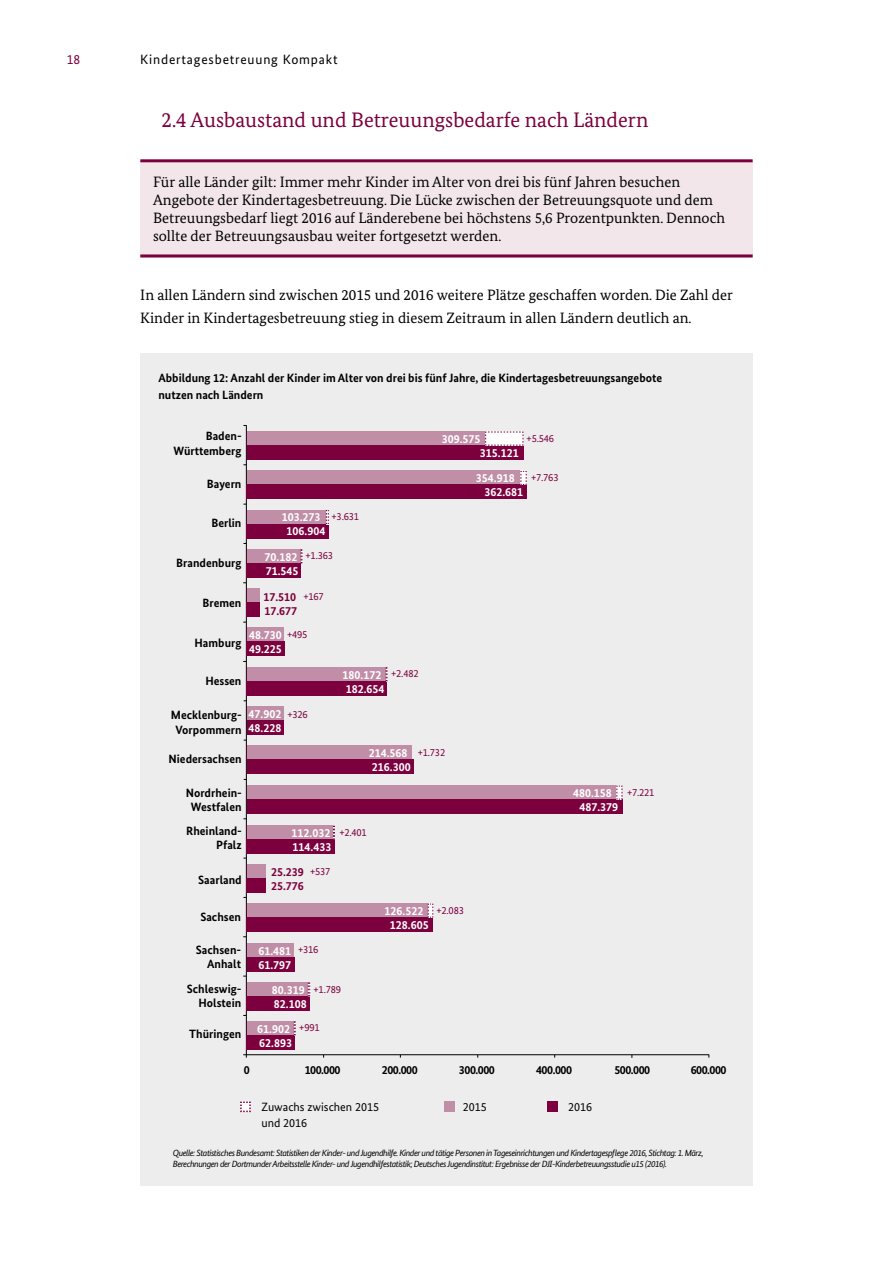
<style>
.page{position:relative;width:893px;height:1263px;background:#fff}
.page>*{position:absolute;margin:0;border:0;box-sizing:border-box;transform-origin:0 0}
.t1{font:21px "Bundes Serif";color:#7c003d}
.t2{font:15px/18px "Bundes Serif";color:#000}
.t3{font:13.5px "Bundes Sans";letter-spacing:.06em;color:#000}
.t4{font:13.5px "Bundes Sans";color:#7c003d}
.t5{font:700 12px/14.4px "Bundes Sans";color:#000;text-align:right}
.t6{font:700 12px/14.1px "Bundes Sans";color:#fff}
.t7{font:12px/16.5px "Bundes Sans";color:#000}
.t8{font:700 12px/14.1px "Bundes Sans";color:#7c003d}
.t9{font:10.5px "Bundes Sans";letter-spacing:-.02em;color:#7c003d}
.t10{font:italic 9px/10.8px "Bundes Sans";letter-spacing:-.05em;color:#000}
.s1{font-weight:400;font-size:10.5px}
</style>
<div class="page">
<div style="left:140px;top:161px;width:613px;height:96px;background:#f2e6eb"></div>
<hr style="left:140px;top:159px;width:613px;height:3px;background:#7c003d">
<hr style="left:140px;top:254px;width:613px;height:3px;background:#7c003d">
<div style="left:140px;top:354px;width:613px;height:832px;background:#ededed"></div>
<svg style="left:240px;top:1101px;width:11px;height:12px"></svg>
<div style="left:445px;top:1101px;width:10px;height:11px;background:#c08fa7"></div>
<div style="left:547px;top:1101px;width:10px;height:11px;background:#7c003d"></div>
<hr style="left:246px;top:425px;width:1px;height:633px;background:#000">
<hr style="left:243px;top:1054px;width:466px;height:1px;background:#000">
<div style="left:247px;top:432px;width:238px;height:14px;background:#c08fa7"></div>
<div style="left:247px;top:446px;width:276px;height:14px;background:#7c003d"></div>
<div style="left:247px;top:471px;width:273px;height:14px;background:#c08fa7"></div>
<div style="left:247px;top:485px;width:280px;height:14px;background:#7c003d"></div>
<div style="left:247px;top:510px;width:79px;height:14px;background:#c08fa7"></div>
<div style="left:247px;top:524px;width:82px;height:14px;background:#7c003d"></div>
<div style="left:247px;top:549px;width:54px;height:14px;background:#c08fa7"></div>
<div style="left:247px;top:563px;width:54px;height:14px;background:#7c003d"></div>
<div style="left:247px;top:589px;width:13px;height:14px;background:#c08fa7"></div>
<div style="left:247px;top:603px;width:13px;height:14px;background:#7c003d"></div>
<div style="left:247px;top:628px;width:37px;height:14px;background:#c08fa7"></div>
<div style="left:247px;top:642px;width:38px;height:14px;background:#7c003d"></div>
<div style="left:247px;top:667px;width:139px;height:14px;background:#c08fa7"></div>
<div style="left:247px;top:681px;width:140px;height:14px;background:#7c003d"></div>
<div style="left:247px;top:707px;width:36px;height:14px;background:#c08fa7"></div>
<div style="left:247px;top:721px;width:36px;height:14px;background:#7c003d"></div>
<div style="left:247px;top:746px;width:165px;height:14px;background:#c08fa7"></div>
<div style="left:247px;top:760px;width:167px;height:14px;background:#7c003d"></div>
<div style="left:247px;top:785px;width:369px;height:15px;background:#c08fa7"></div>
<div style="left:247px;top:800px;width:375px;height:14px;background:#7c003d"></div>
<div style="left:247px;top:826px;width:86px;height:14px;background:#c08fa7"></div>
<div style="left:247px;top:840px;width:88px;height:14px;background:#7c003d"></div>
<div style="left:247px;top:864px;width:19px;height:14px;background:#c08fa7"></div>
<div style="left:247px;top:878px;width:19px;height:14px;background:#7c003d"></div>
<div style="left:247px;top:903px;width:181px;height:15px;background:#c08fa7"></div>
<div style="left:247px;top:918px;width:186px;height:14px;background:#7c003d"></div>
<div style="left:247px;top:943px;width:47px;height:14px;background:#c08fa7"></div>
<div style="left:247px;top:957px;width:47px;height:14px;background:#7c003d"></div>
<div style="left:247px;top:982px;width:61px;height:14px;background:#c08fa7"></div>
<div style="left:247px;top:996px;width:63px;height:14px;background:#7c003d"></div>
<div style="left:247px;top:1021px;width:47px;height:14px;background:#c08fa7"></div>
<div style="left:247px;top:1035px;width:48px;height:14px;background:#7c003d"></div>
<svg style="left:485px;top:431px;width:39px;height:15px"></svg>
<svg style="left:520px;top:470px;width:7px;height:15px"></svg>
<svg style="left:325px;top:510px;width:4px;height:14px"></svg>
<svg style="left:301px;top:549px;width:2px;height:14px"></svg>
<svg style="left:386px;top:667px;width:2px;height:14px"></svg>
<svg style="left:616px;top:785px;width:7px;height:15px"></svg>
<svg style="left:333px;top:826px;width:2px;height:14px"></svg>
<svg style="left:427px;top:903px;width:7px;height:15px"></svg>
<svg style="left:294px;top:1021px;width:2px;height:14px"></svg>
<svg style="left:308px;top:982px;width:2px;height:14px"></svg>
<p class="t4" style="left:67px;top:51px;width:15px">18</p>
<p class="t3" style="left:140px;top:51px;width:199px">Kindertagesbetreuung Kompakt</p>
<h3 class="t1" style="left:162px;top:107px;width:488px">2.4 Ausbaustand und Betreuungsbedarfe nach Ländern</h3>
<p class="t2" style="left:153px;top:172px;width:574px">Für alle Länder gilt: Immer mehr Kinder im Alter von drei bis fünf Jahren besuchen Angebote der Kindertagesbetreuung. Die Lücke zwischen der Betreuungsquote und dem Betreuungsbedarf liegt 2016 auf Länderebene bei höchstens 5,6 Prozentpunkten. Dennoch sollte der Betreuungsausbau weiter fortgesetzt werden.</p>
<p class="t2" style="left:140px;top:283px;width:594px;line-height:22.5px">In allen Ländern sind zwischen 2015 und 2016 weitere Plätze geschaffen worden. Die Zahl der<br>Kinder in Kindertagesbetreuung stieg in diesem Zeitraum in allen Ländern deutlich an.</p>
<p class="t5" style="left:158px;top:370px;width:505px;line-height:16.5px;text-align:left">Abbildung 12: Anzahl der Kinder im Alter von drei bis fünf Jahre, die Kindertagesbetreuungsangebote nutzen nach Ländern</p>
<p class="t5" style="left:174px;top:429px;width:70px">Baden-<br>Württemberg</p>
<p class="t5" style="left:207px;top:477px;width:36px">Bayern</p>
<p class="t5" style="left:211px;top:515px;width:32px">Berlin</p>
<p class="t5" style="left:176px;top:556px;width:67px">Brandenburg</p>
<p class="t5" style="left:203px;top:595px;width:40px">Bremen</p>
<p class="t5" style="left:195px;top:635px;width:48px">Hamburg</p>
<p class="t9" style="left:332px;top:510px;width:29px">+3.631</p>
<p class="t9" style="left:306px;top:549px;width:29px">+1.363</p>
<p class="t9" style="left:303px;top:590px;width:22px">+167</p>
<p class="t9" style="left:287px;top:628px;width:22px">+495</p>
<p class="t6" style="left:282px;top:510px;width:45px;text-align:center">103.273<br>106.904</p>
<p class="t6" style="left:265px;top:549px;width:35px">70.182<br>71.545</p>
<p class="t8" style="left:263px;top:590px;width:35px">17.510<br>17.677</p>
<p class="t6" style="left:249px;top:628px;width:34px">48.730<br>49.225</p>
<p class="t5" style="left:205px;top:674px;width:38px">Hessen</p>
<p class="t9" style="left:391px;top:667px;width:29px">+2.482</p>
<p class="t6" style="left:343px;top:667px;width:43px">180.172<br>182.654</p>
<p class="t9" style="left:527px;top:432px;width:29px">+5.546</p>
<p class="t9" style="left:531px;top:471px;width:29px">+7.763</p>
<p class="t6" style="left:480px;top:431px;width:40px;text-indent:-38px">309.575<br>315.121</p>
<p class="t6" style="left:484px;top:471px;width:40px;text-indent:-8px">354.918<br>362.681</p>
<p class="t6" style="left:249px;top:707px;width:34px">47.902<br>48.228</p>
<p class="t9" style="left:287px;top:707px;width:22px">+326</p>
<p class="t5" style="left:171px;top:708px;width:73px;text-align:center">Mecklenburg-<br>Vorpommern</p>
<p class="t5" style="left:169px;top:751px;width:75px">Niedersachsen</p>
<p class="t5" style="left:186px;top:785px;width:58px;text-align:center">Nordrhein-<br>Westfalen</p>
<p class="t5" style="left:186px;top:823px;width:57px">Rheinland-<br>Pfalz</p>
<p class="t5" style="left:198px;top:872px;width:45px">Saarland</p>
<p class="t6" style="left:292px;top:826px;width:41px">112.032<br>114.433</p>
<p class="t8" style="left:271px;top:865px;width:61px">25.239 <span class="s1">+537<br></span>25.776</p>
<p class="t5" style="left:200px;top:910px;width:42px">Sachsen</p>
<p class="t6" style="left:369px;top:746px;width:43px">214.568<br>216.300</p>
<p class="t9" style="left:418px;top:746px;width:29px">+1.732</p>
<p class="t9" style="left:339px;top:826px;width:29px">+2.401</p>
<p class="t6" style="left:385px;top:903px;width:46px;text-align:center">126.522<br>128.605</p>
<p class="t9" style="left:436px;top:904px;width:29px">+2.083</p>
<p class="t5" style="left:196px;top:943px;width:47px">Sachsen-<br>Anhalt</p>
<p class="t5" style="left:187px;top:981px;width:56px">Schleswig-<br>Holstein</p>
<p class="t5" style="left:189px;top:1027px;width:54px">Thüringen</p>
<p class="t9" style="left:298px;top:943px;width:22px">+316</p>
<p class="t9" style="left:314px;top:982px;width:29px">+1.789</p>
<p class="t9" style="left:299px;top:1021px;width:22px">+991</p>
<p class="t6" style="left:258px;top:943px;width:34px">61.481<br>61.797</p>
<p class="t6" style="left:272px;top:982px;width:36px">80.319<br>82.108</p>
<p class="t6" style="left:257px;top:1021px;width:36px">61.902<br>62.893</p>
<p class="t6" style="left:573px;top:785px;width:47px;text-align:center">480.158<br>487.379</p>
<p class="t9" style="left:627px;top:786px;width:29px">+7.221</p>
<p class="t5" style="left:244px;top:1062px;width:7px">0</p>
<p class="t5" style="left:305px;top:1062px;width:37px">100.000</p>
<p class="t5" style="left:382px;top:1062px;width:37px">200.000</p>
<p class="t5" style="left:459px;top:1062px;width:37px">300.000</p>
<p class="t5" style="left:536px;top:1062px;width:37px">400.000</p>
<p class="t5" style="left:614px;top:1062px;width:37px">500.000</p>
<p class="t5" style="left:691px;top:1062px;width:37px">600.000</p>
<p class="t7" style="left:261px;top:1098px;width:119px">Zuwachs zwischen 2015 und 2016</p>
<p class="t7" style="left:463px;top:1098px;width:25px">2015</p>
<p class="t7" style="left:568px;top:1098px;width:25px">2016</p>
<p class="t10" style="left:173px;top:1147px;width:532px">Quelle: Statistisches Bundesamt: Statistiken der Kinder- und Jugendhilfe. Kinder und tätige Personen in Tageseinrichtungen und Kindertagespflege 2016, Stichtag: 1. März,<br>Berechnungen der Dortmunder Arbeitsstelle Kinder- und Jugendhilfestatistik; Deutsches Jugendinstitut: Ergebnisse der DJI-Kinderbetreuungsstudie u15 (2016).</p>
</div>
